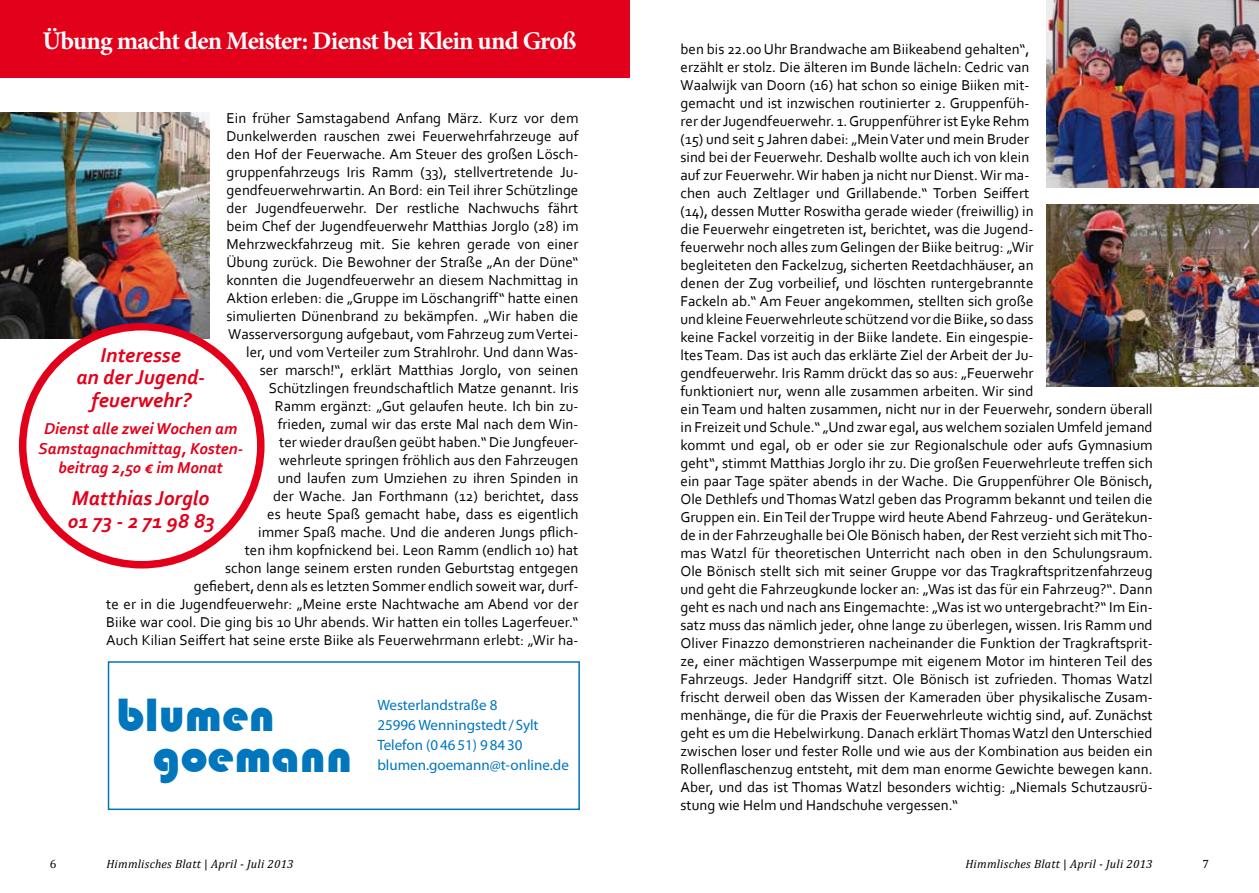
<style>
.page{position:relative;width:1259px;height:893px;background:#fff}
.page>*{position:absolute;margin:0;border:0;box-sizing:border-box;transform-origin:0 0}
.t1{font:48.15px/40.5px "Bauhaus 93";color:#0076bd}
.t2{font:700 25.5px "Minion Pro";letter-spacing:-.03em;color:#fff}
.t3{font:italic 700 21px/22.5px "Corbel";color:#e2001a;text-align:center}
.t4{font:italic 700 16.5px/19.5px "Corbel";color:#e2001a;text-align:center}
.t5{font:15px/18px "Corbel";color:#000;text-align:right}
.t6{font:15px/20.2px "Myriad Pro";color:#0076bd}
.t7{font:italic 12px "Cambria";letter-spacing:.02em;color:#000}
.t8{font:12px "Cambria";color:#000}
.s1{font-style:normal}
</style>
<div class="page">
<div style="left:108px;top:661px;width:472px;height:149px;border:2px solid #0076bd"></div>
<div style="left:0;top:0;width:629px;height:77px;background:#e2001a"></div>
<img style="left:0;top:113px;width:210px;height:225px">
<img style="left:1046px;top:0;width:213px;height:187px">
<img style="left:1046px;top:204px;width:213px;height:183px">
<div style="left:23px;top:327px;width:238px;height:238px;background:#fff;border-radius:50%"></div>
<div style="left:19px;top:323px;width:245px;height:245px;border:8px solid #e2001a;border-radius:50%"></div>
<h2 class="t2" style="left:43px;top:23px;width:535px">Übung macht den Meister: Dienst bei Klein und Groß</h2>
<p class="t5" style="left:106px;top:108px;width:473px">Ein früher Samstagabend Anfang März. Kurz vor dem<br>Dunkelwerden rauschen zwei Feuerwehrfahrzeuge auf<br>den Hof der Feuerwache. Am Steuer des großen Lösch-<br>gruppenfahrzeugs Iris Ramm (33), stellvertretende Ju&shy;gendfeuerwehrwartin. An Bord: ein Teil ihrer Schützlinge<br>der Jugendfeuerwehr. Der restliche Nachwuchs fährt<br>beim Chef der Jugendfeuerwehr Matthias Jorglo (28) im Mehrzweckfahrzeug mit. Sie kehren gerade von einer<br>Übung zurück. Die Bewohner der Straße „An der Düne“<br>konnten die Jugendfeuerwehr an diesem Nachmittag in<br>Aktion erleben: die „Gruppe im Löschangriff“ hatte einen<br>simulierten Dünenbrand zu bekämpfen. „Wir haben die<br>Wasserversorgung aufgebaut, vom Fahrzeug zum Vertei-<br>ler, und vom Verteiler zum Strahlrohr. Und dann Was-<br>ser marsch!“, erklärt Matthias Jorglo, von seinen<br>Schützlingen freundschaftlich Matze genannt. Iris<br>Ramm ergänzt: „Gut gelaufen heute. Ich bin zu-<br>frieden, zumal wir das erste Mal nach dem Win-<br>ter wieder draußen geübt haben.“ Die Jungfeuer-<br>wehrleute springen fröhlich aus den Fahrzeugen<br>und laufen zum Umziehen zu ihren Spinden in<br>der Wache. Jan Forthmann (12) berichtet, dass<br>es heute Spaß gemacht habe, dass es eigentlich<br>immer Spaß mache. Und die anderen Jungs pflich-<br>ten ihm kopfnickend bei. Leon Ramm (endlich 10) hat<br>schon lange seinem ersten runden Geburtstag entgegen<br>gefiebert, denn als es letzten Sommer endlich soweit war, durf-<br>te er in die Jugendfeuerwehr: „Meine erste Nachtwache am Abend vor der Biike war cool. Die ging bis 10 Uhr abends. Wir hatten ein tolles Lagerfeuer.“ Auch Kilian Seiffert hat seine erste Biike als Feuerwehrmann erlebt: „Wir ha-</p>
<h3 class="t3" style="left:76px;top:343px;width:130px">Interesse<br>an der Jugend&shy;feuerwehr?</h3>
<p class="t4" style="left:39px;top:418px;width:206px">Dienst alle zwei Wochen am<br>Samstagnachmittag, Kosten&shy;beitrag 2,50 € im Monat</p>
<h3 class="t3" style="left:68px;top:487px;width:148px;text-align:left">Matthias Jorglo<br>01 73 - 2 71 98 83</h3>
<h1 class="t1" style="left:153px;top:695px;width:201px;text-indent:-36px">blumen goemann</h1>
<p class="t6" style="left:377px;top:694px;width:193px">Westerlandstraße 8<br>25996 Wenningstedt/ Sylt<br>Telefon (04651) 98430 blumen.goemann@t-online.de</p>
<p class="t5" style="left:680px;top:39px;width:474px;text-align:left">ben bis 22.00 Uhr Brandwache am Biikeabend gehalten“,<br>erzählt er stolz. Die älteren im Bunde lächeln: Cedric van<br>Waalwijk van Doorn (16) hat schon so einige Biiken mit-<br>gemacht und ist inzwischen routinierter 2. Gruppenfüh-<br>rer der Jugendfeuerwehr. 1. Gruppenführer ist Eyke Rehm<br>(15) und seit 5 Jahren dabei: „Mein Vater und mein Bruder<br>sind bei der Feuerwehr. Deshalb wollte auch ich von klein<br>auf zur Feuerwehr. Wir haben ja nicht nur Dienst. Wir ma-<br>chen auch Zeltlager und Grillabende.“ Torben Seiffert<br>(14), dessen Mutter Roswitha gerade wieder (freiwillig) in<br>die Feuerwehr eingetreten ist, berichtet, was die Jugend-<br>feuerwehr noch alles zum Gelingen der Biike beitrug: „Wir<br>begleiteten den Fackelzug, sicherten Reetdachhäuser, an<br>denen der Zug vorbeilief, und löschten runtergebrannte<br>Fackeln ab.“ Am Feuer angekommen, stellten sich große<br>und kleine Feuerwehrleute schützend vor die Biike, so dass<br>keine Fackel vorzeitig in der Biike landete. Ein eingespie-<br>ltes Team. Das ist auch das erklärte Ziel der Arbeit der Ju-<br>gendfeuerwehr. Iris Ramm drückt das so aus: „Feuerwehr<br>funktioniert nur, wenn alle zusammen arbeiten. Wir sind<br>ein Team und halten zusammen, nicht nur in der Feuerwehr, sondern überall in Freizeit und Schule.“ „Und zwar egal, aus welchem sozialen Umfeld jemand kommt und egal, ob er oder sie zur Regionalschule oder aufs Gymnasium geht“, stimmt Matthias Jorglo ihr zu. Die großen Feuerwehrleute treffen sich ein paar Tage später abends in der Wache. Die Gruppenführer Ole Bönisch, Ole Dethlefs und Thomas Watzl geben das Programm bekannt und teilen die Gruppen ein. Ein Teil der Truppe wird heute Abend Fahrzeug- und Gerätekun&shy;de in der Fahrzeughalle bei Ole Bönisch haben, der Rest verzieht sich mit Tho&shy;mas Watzl für theoretischen Unterricht nach oben in den Schulungsraum.<br>Ole Bönisch stellt sich mit seiner Gruppe vor das Tragkraftspritzenfahrzeug und geht die Fahrzeugkunde locker an: „Was ist das für ein Fahrzeug?“. Dann geht es nach und nach ans Eingemachte: „Was ist wo untergebracht?“ Im Ein&shy;satz muss das nämlich jeder, ohne lange zu überlegen, wissen. Iris Ramm und Oliver Finazzo demonstrieren nacheinander die Funktion der Tragkraftsprit&shy;ze, einer mächtigen Wasserpumpe mit eigenem Motor im hinteren Teil des Fahrzeugs. Jeder Handgriff sitzt. Ole Bönisch ist zufrieden. Thomas Watzl frischt derweil oben das Wissen der Kameraden über physikalische Zusam&shy;menhänge, die für die Praxis der Feuerwehrleute wichtig sind, auf. Zunächst geht es um die Hebelwirkung. Danach erklärt Thomas Watzl den Unterschied zwischen loser und fester Rolle und wie aus der Kombination aus beiden ein Rollenflaschenzug entsteht, mit dem man enorme Gewichte bewegen kann.<br>Aber, und das ist Thomas Watzl besonders wichtig: „Niemals Schutzausrü&shy;stung wie Helm und Handschuhe vergessen.“</p>
<p class="t8" style="left:50px;top:857px;width:8px">6</p>
<p class="t7" style="left:106px;top:856px;width:189px">Himmlisches Blatt <span class="s1">|</span> April - Juli 2013</p>
<p class="t7" style="left:965px;top:856px;width:189px">Himmlisches Blatt <span class="s1">|</span> April - Juli 2013</p>
<p class="t8" style="left:1202px;top:857px;width:8px">7</p>
</div>
